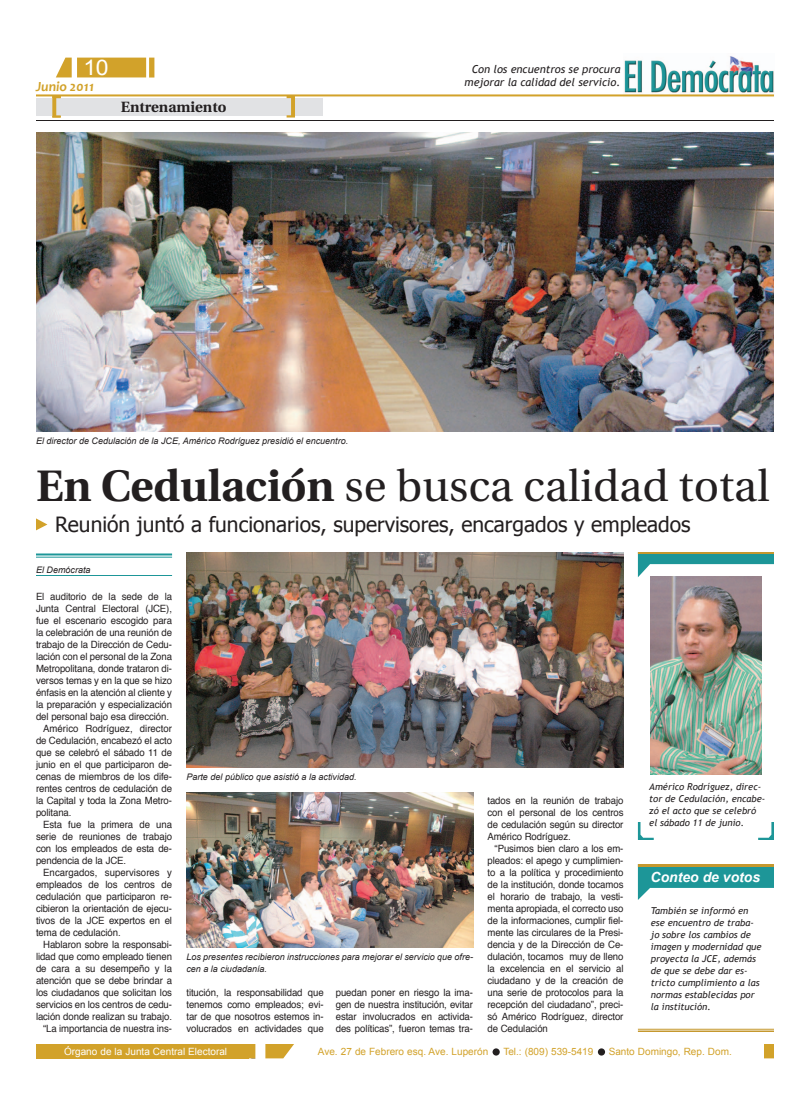
<style>
.page{position:relative;width:810px;height:1116px;background:#fff}
.page>*{position:absolute;margin:0;border:0;box-sizing:border-box;transform-origin:0 0}
.t1{font:44px "Utopia";color:#231f20}
.t2{font:21.5px "Arial";color:#fff;scale:1.07 1}
.t3{font:21px "Tahoma";color:#231f20}
.t4{font:700 14.8px "Utopia";color:#231f20}
.t5{font:italic 700 14px "Arial";color:#fff}
.t6{font:italic 700 14px "Candara";color:#d2a22a}
.t7{font:italic 11px/13.2px "Trebuchet MS";color:#231f20;text-align:right}
.t8{font:10px/12px "Helvetica";letter-spacing:-.01em;color:#231f20;text-align:justify;scale:.96 1}
.t9{font:10px "Arial";color:#d2a22a}
.t10{font:10px "Arial";color:#fff}
.t11{font:italic 9.5px/12px "Trebuchet MS";color:#231f20}
.t12{font:italic 9px/12px "Arial";color:#231f20}
.s1{font-weight:700}
</style>
<div class="page">
<svg style="left:56px;top:58px;width:90px;height:19px;background:#d4a736"></svg>
<div style="left:72px;top:56px;width:5px;height:23px;background:#fff"></div>
<div style="left:149px;top:58px;width:5px;height:20px;background:#d2a22a"></div>
<div style="left:36px;top:1044px;width:213px;height:14px;background:#d2a22a"></div>
<div style="left:764px;top:1044px;width:10px;height:14px;background:#d2a22a"></div>
<svg style="left:249px;top:1044px;width:45px;height:14px"></svg>
<div style="left:255px;top:1042px;width:10px;height:19px;background:#fff"></div>
<div style="left:493px;top:1048px;width:7px;height:8px;background:#231f20;border-radius:50%"></div>
<div style="left:598px;top:1048px;width:7px;height:8px;background:#231f20;border-radius:50%"></div>
<img style="left:624px;top:56px;width:150px;height:41px">
<hr style="left:36px;top:94px;width:738px;height:2px;background:#d2a22a">
<hr style="left:36px;top:120px;width:738px;height:1px;background:#231f20">
<div style="left:36px;top:98px;width:287px;height:17px;background:#e1e2e4"></div>
<svg style="left:52px;top:96px;width:9px;height:22px"></svg>
<svg style="left:287px;top:96px;width:8px;height:22px"></svg>
<hr style="left:36px;top:554px;width:136px;height:2px;background:#1d9698">
<hr style="left:36px;top:557px;width:136px;height:1px;background:#1d9698">
<hr style="left:36px;top:575px;width:136px;height:1px;background:#1d9698">
<hr style="left:638px;top:1029px;width:136px;height:1px;background:#c5982e">
<hr style="left:638px;top:1030px;width:136px;height:2px;background:#c5982e">
<svg style="left:36px;top:518px;width:11px;height:12px"></svg>
<svg style="left:638px;top:867px;width:136px;height:33px"></svg>
<hr style="left:638px;top:864px;width:136px;height:3px;background:#c5982e">
<img style="left:36px;top:132px;width:738px;height:300px">
<img style="left:186px;top:552px;width:438px;height:216px">
<img style="left:186px;top:792px;width:287px;height:156px">
<svg style="left:638px;top:554px;width:136px;height:23px"></svg>
<svg style="left:638px;top:822px;width:16px;height:18px"></svg>
<svg style="left:758px;top:822px;width:16px;height:18px"></svg>
<img style="left:651px;top:576px;width:111px;height:199px">
<hr style="left:638px;top:552px;width:136px;height:2px;background:#c5982e">
<h2 class="t2" style="left:83px;top:55px;width:25px">10</h2>
<h3 class="t6" style="left:36px;top:78px;width:60px">Junio 2011</h3>
<h3 class="t4" style="left:89px;top:99px;width:72px">Antetitulo</h3>
<h3 class="t4" style="left:121px;top:99px;width:107px">Entrenamiento</h3>
<p class="t7" style="left:465px;top:63px;width:157px">Con los encuentros se procura mejorar la calidad del servicio.</p>
<p class="t12" style="left:36px;top:435px;width:314px">El director de Cedulación de la JCE, Américo Rodríguez presidió el encuentro.</p>
<h1 class="t1" style="left:36px;top:462px;width:735px"><span class="s1">En Cedulación</span> se busca calidad total</h1>
<h3 class="t3" style="left:55px;top:511px;width:637px">Reunión juntó a funcionarios, supervisores, encargados y empleados</h3>
<p class="t12" style="left:36px;top:564px;width:56px">El Demócrata</p>
<p class="t8" style="left:36px;top:590px;width:143px">El auditorio de la sede de la</p>
<p class="t8" style="left:36px;top:602px;width:143px">Junta Central Electoral (JCE),</p>
<p class="t8" style="left:36px;top:614px;width:143px">fue el escenario escogido para</p>
<p class="t8" style="left:36px;top:626px;width:143px">la celebración de una reunión de</p>
<p class="t8" style="left:36px;top:638px;width:143px">trabajo de la Dirección de Cedu-</p>
<p class="t8" style="left:36px;top:650px;width:143px">lación con el personal de la Zona</p>
<p class="t8" style="left:36px;top:662px;width:143px">Metropolitana, donde trataron di-</p>
<p class="t8" style="left:36px;top:674px;width:143px">versos temas y en la que se hizo</p>
<p class="t8" style="left:36px;top:686px;width:143px">énfasis en la atención al cliente y</p>
<p class="t8" style="left:36px;top:698px;width:143px">la preparación y especialización</p>
<p class="t8" style="left:36px;top:710px;width:140px">del personal bajo esa dirección.</p>
<p class="t8" style="left:43px;top:722px;width:136px">Américo Rodríguez, director</p>
<p class="t8" style="left:36px;top:734px;width:143px">de Cedulación, encabezó el acto</p>
<p class="t8" style="left:36px;top:746px;width:143px">que se celebró el sábado 11 de</p>
<p class="t8" style="left:36px;top:758px;width:143px">junio en el que participaron de-</p>
<p class="t8" style="left:36px;top:770px;width:143px">cenas de miembros de los dife-</p>
<p class="t8" style="left:36px;top:782px;width:143px">rentes centros de cedulación de</p>
<p class="t8" style="left:36px;top:794px;width:143px">la Capital y toda la Zona Metro-</p>
<p class="t8" style="left:36px;top:806px;width:39px">politana.</p>
<p class="t8" style="left:43px;top:818px;width:136px">Esta fue la primera de una</p>
<p class="t8" style="left:36px;top:830px;width:143px">serie de reuniones de trabajo</p>
<p class="t8" style="left:36px;top:842px;width:143px">con los empleados de esta de-</p>
<p class="t8" style="left:36px;top:854px;width:95px">pendencia de la JCE.</p>
<p class="t8" style="left:43px;top:866px;width:136px">Encargados, supervisores y</p>
<p class="t8" style="left:36px;top:878px;width:143px">empleados de los centros de</p>
<p class="t8" style="left:36px;top:890px;width:143px">cedulación que participaron re-</p>
<p class="t8" style="left:36px;top:902px;width:143px">cibieron la orientación de ejecu-</p>
<p class="t8" style="left:36px;top:914px;width:143px">tivos de la JCE expertos en el</p>
<p class="t8" style="left:36px;top:926px;width:90px">tema de cedulación.</p>
<p class="t8" style="left:43px;top:938px;width:136px">Hablaron sobre la responsabi-</p>
<p class="t8" style="left:36px;top:950px;width:143px">lidad que como empleado tienen</p>
<p class="t8" style="left:36px;top:962px;width:143px">de cara a su desempeño y la</p>
<p class="t8" style="left:36px;top:974px;width:143px">atención que se debe brindar a</p>
<p class="t8" style="left:36px;top:986px;width:143px">los ciudadanos que solicitan los</p>
<p class="t8" style="left:36px;top:998px;width:143px">servicios en los centros de cedu-</p>
<p class="t8" style="left:36px;top:1010px;width:143px">lación donde realizan su trabajo.</p>
<p class="t8" style="left:43px;top:1022px;width:136px">“La importancia de nuestra ins-</p>
<p class="t12" style="left:186px;top:771px;width:172px">Parte del público que asistió a la actividad.</p>
<p class="t12" style="left:186px;top:951px;width:288px">Los presentes recibieron instrucciones para mejorar el servicio que ofre&shy;cen a la ciudadanía.</p>
<p class="t8" style="left:186px;top:986px;width:144px">titución, la responsabilidad que tenemos como empleados; evi&shy;tar de que nosotros estemos in&shy;volucrados en actividades que</p>
<p class="t8" style="left:336px;top:986px;width:144px">puedan poner en riesgo la ima&shy;gen de nuestra institución, evitar estar involucrados en activida&shy;des políticas”, fueron temas tra-</p>
<p class="t8" style="left:487px;top:794px;width:143px">tados en la reunión de trabajo con el personal de los centros de cedulación según su director Américo Rodríguez.</p>
<p class="t8" style="left:487px;top:842px;width:143px;text-indent:7px">“Pusimos bien claro a los em&shy;pleados: el apego y cumplimien&shy;to a la política y procedimiento de la institución, donde tocamos el horario de trabajo, la vesti&shy;menta apropiada, el correcto uso de la informaciones, cumplir fiel&shy;mente las circulares de la Presi&shy;dencia y de la Dirección de Ce&shy;dulación, tocamos muy de lleno la excelencia en el servicio al ciudadano y de la creación de una serie de protocolos para la recepción del ciudadano”, preci&shy;só Américo Rodríguez, director de Cedulación</p>
<p class="t11" style="left:649px;top:781px;width:118px">Américo Rodríguez, direc&shy;tor de Cedulación, encabe&shy;zó el acto que se celebró el sábado 11 de junio.</p>
<h3 class="t5" style="left:651px;top:869px;width:111px">Conteo de votos</h3>
<p class="t11" style="left:651px;top:905px;width:112px">También se informó en ese encuentro de traba&shy;jo sobre los cambios de imagen y modernidad que proyecta la JCE, además de que se debe dar es&shy;tricto cumplimiento a las normas establecidas por la institución.</p>
<p class="t10" style="left:64px;top:1045px;width:165px">Órgano de la Junta Central Electoral</p>
<p class="t9" style="left:318px;top:1046px;width:172px">Ave. 27 de Febrero esq. Ave. Luperón</p>
<p class="t9" style="left:503px;top:1046px;width:92px">Tel.: (809) 539-5419</p>
<p class="t9" style="left:609px;top:1046px;width:125px">Santo Domingo, Rep. Dom.</p>
</div>
